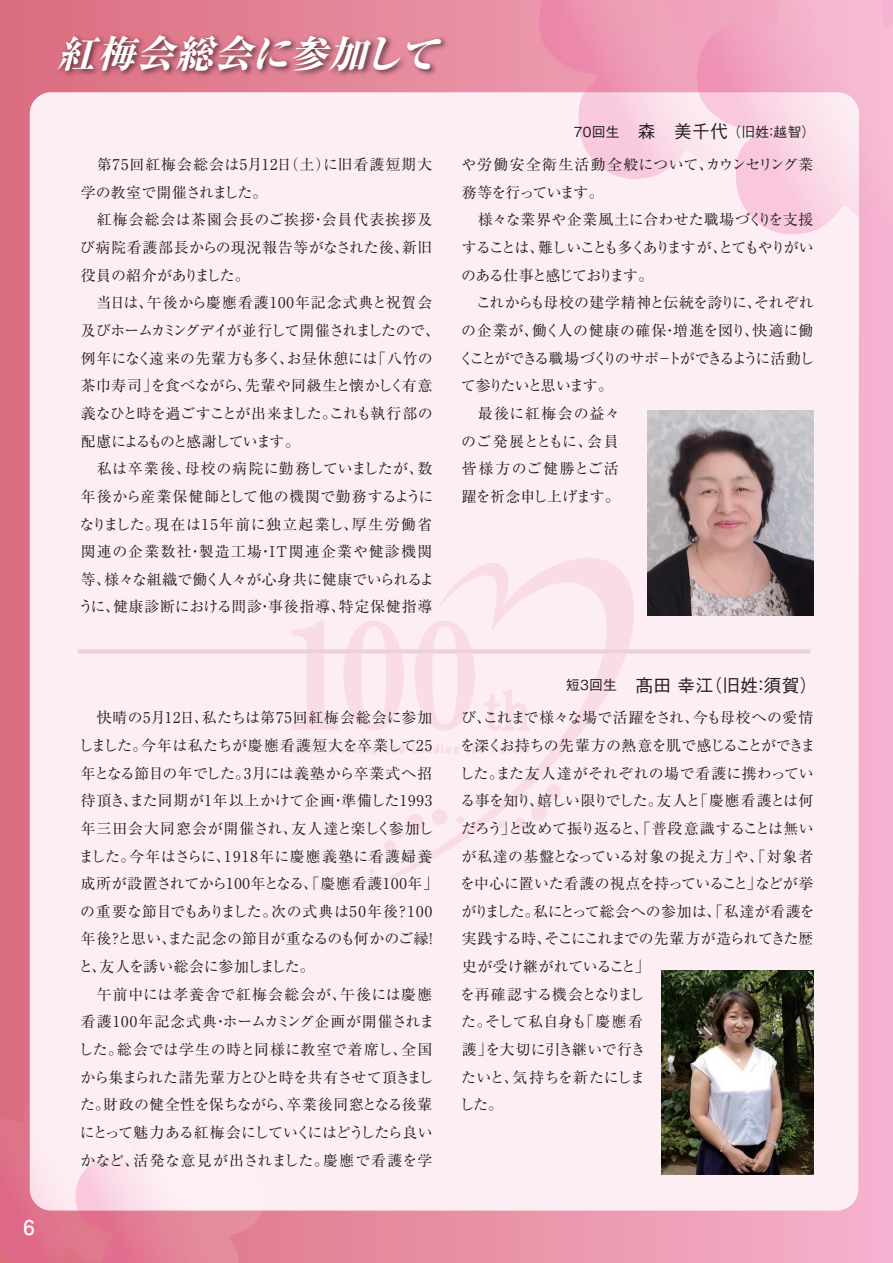
<style>
.page{position:relative;width:893px;height:1263px;background:#fff}
.page>*{position:absolute;margin:0;border:0;box-sizing:border-box;transform-origin:0 0}
.t1{font:italic 800 38.25px "Ryumin Pro";color:#fff}
.t2{font:700 20.25px "Futo Go B101 Pro";color:#fff}
.t3{font:500 17.7px "Gothic BBB Pro";letter-spacing:.02em;color:#231f20}
.t4{font:14.85px/27.6px "Ryumin Pro";letter-spacing:.01em;color:#231f20}
.t5{font:14.85px/27.6px "Ryumin Pro";letter-spacing:-.015em;color:#231f20}
.t6{font:14.85px/27.6px "Ryumin Pro";letter-spacing:.05em;color:#231f20}
.t7{font:14.85px/27.6px "Ryumin Pro";letter-spacing:-.025em;color:#231f20}
.t8{font:14.85px "Ryumin Pro";letter-spacing:-.135em;color:#231f20}
.t9{font:14.85px "Ryumin Pro";letter-spacing:.035em;color:#231f20}
.t10{font:14.85px "Ryumin Pro";letter-spacing:-.105em;color:#231f20}
.t11{font:14.85px "Ryumin Pro";letter-spacing:-.01em;color:#231f20}
.t12{font:14.85px "Ryumin Pro";letter-spacing:-.05em;color:#231f20}
.t13{font:14.85px "Ryumin Pro";letter-spacing:.105em;color:#231f20}
.t14{font:14.85px "Ryumin Pro";letter-spacing:.065em;color:#231f20}
.t15{font:500 13.8px "Gothic BBB Pro";letter-spacing:.02em;color:#231f20}
.s1{font-size:17.7px}
.s2{font-size:13.8px}
</style>
<div class="page">
<div style="left:0;top:0;width:893px;height:1263px;background:linear-gradient(to right,#da6c7d,#f6b3ce)"></div>
<div style="left:30px;top:92px;width:829px;height:1118px;background:#fdeef4"></div>
<svg style="left:539px;top:0;width:158px;height:179px;background:#f3b9cd"></svg>
<svg style="left:697px;top:0;width:196px;height:235px;background:#f7c4d9"></svg>
<svg style="left:0;top:1080px;width:265px;height:183px;background:#f2c0cd"></svg>
<img style="left:288px;top:551px;width:350px;height:349px">
<img style="left:50px;top:29px;width:406px;height:59px">
<hr style="left:78px;top:649px;width:732px;height:4px;background:#edd0da">
<img style="left:662px;top:970px;width:151px;height:204px">
<img style="left:647px;top:411px;width:166px;height:204px">
<h1 class="t1" style="left:57px;top:23px;width:396px">紅梅会総会に参加して</h1>
<p class="t6" style="left:81px;top:150px;width:353px;text-indent:16px">第75回紅梅会総会は5月12日（土）に旧看護短期大学の教室で開催されました。</p>
<p class="t4" style="left:80px;top:205px;width:354px;text-align:justify;text-indent:17px">紅梅会総会は茶園会長のご挨拶・会員代表挨拶及び病院看護部長からの現況報告等がなされた後、新旧役員の紹介がありました。</p>
<p class="t7" style="left:81px;top:288px;width:361px;text-indent:16px">当日は、午後から慶應看護100年記念式典と祝賀会及びホームカミングデイが並行して開催されましたので、例年になく遠来の先輩方も多く、お昼休憩には「八竹の茶巾寿司」を食べながら、先輩や同級生と懐かしく有意義なひと時を過ごすことが出来ました。これも執行部の配慮によるものと感謝しています。</p>
<p class="t6" style="left:79px;top:454px;width:357px;text-indent:18px">私は卒業後、母校の病院に勤務していましたが、数年後から産業保健師として他の機関で勤務するようになりました。現在は15年前に独立起業し、厚生労働省関連の企業数社・製造工場・IT関連企業や健診機関等、様々な組織で働く人々が心身共に健康でいられるように、健康診断における問診・事後指導、特定保健指導</p>
<p class="t15" style="left:574px;top:121px;width:243px">70回生<span class="s1">　森　美千代</span> （旧姓：越智）</p>
<p class="t4" style="left:461px;top:150px;width:353px">や労働安全衛生活動全般について、カウンセリング業務等を行っています。</p>
<p class="t4" style="left:461px;top:205px;width:354px;text-align:justify;text-indent:16px">様々な業界や企業風土に合わせた職場づくりを支援することは、難しいことも多くありますが、とてもやりがいのある仕事と感じております。</p>
<p class="t5" style="left:476px;top:288px;width:339px">これからも母校の建学精神と伝統を誇りに、それぞれ</p>
<p class="t9" style="left:461px;top:319px;width:354px">の企業が、働く人の健康の確保・増進を図り、快適に働</p>
<p class="t8" style="left:459px;top:346px;width:357px">くことができる職場づくりのサポ－トができるように活動し</p>
<p class="t10" style="left:461px;top:374px;width:154px">て参りたいと思います。</p>
<p class="t14" style="left:478px;top:402px;width:144px">最後に紅梅会の益々</p>
<p class="t11" style="left:461px;top:429px;width:159px">のご発展とともに、会員</p>
<p class="t13" style="left:462px;top:457px;width:158px">皆様方のご健勝とご活</p>
<p class="t12" style="left:462px;top:485px;width:160px">躍を祈念申し上げます。</p>
<h2 class="t2" style="left:23px;top:1211px;width:13px">6</h2>
<p class="t4" style="left:78px;top:703px;width:361px;text-indent:18px">快晴の5月12日、私たちは第75回紅梅会総会に参加しました。今年は私たちが慶應看護短大を卒業して25年となる節目の年でした。3月には義塾から卒業式へ招待頂き、また同期が1年以上かけて企画・準備した1993年三田会大同窓会が開催され、友人達と楽しく参加しました。今年はさらに、1918年に慶應義塾に看護婦養成所が設置されてから100年となる、「慶應看護100年」の重要な節目でもありました。次の式典は50年後？100年後？と思い、また記念の節目が重なるのも何かのご縁！と、友人を誘い総会に参加しました。</p>
<p class="t4" style="left:78px;top:979px;width:357px;text-indent:18px">午前中には孝養舎で紅梅会総会が、午後には慶應看護100年記念式典・ホームカミング企画が開催されました。総会では学生の時と同様に教室で着席し、全国から集まられた諸先輩方とひと時を共有させて頂きました。財政の健全性を保ちながら、卒業後同窓となる後輩にとって魅力ある紅梅会にしていくにはどうしたら良いかなど、活発な意見が出されました。慶應で看護を学</p>
<p class="t3" style="left:566px;top:671px;width:253px"><span class="s2">短3回生</span>　髙田 幸江（旧姓：須賀）</p>
<p class="t5" style="left:459px;top:703px;width:357px">び、これまで様々な場で活躍をされ、今も母校への愛情を深くお持ちの先輩方の熱意を肌で感じることができました。また友人達がそれぞれの場で看護に携わっている事を知り、嬉しい限りでした。友人と「慶應看護とは何だろう」と改めて振り返ると、「普段意識することは無いが私達の基盤となっている対象の捉え方」や、「対象者を中心に置いた看護の視点を持っていること」などが挙がりました。私にとって総会への参加は、「私達が看護を実践する時、そこにこれまでの先輩方が造られてきた歴史が受け継がれていること」<br>を再確認する機会となりまし<br>た。そして私自身も「慶應看<br>護」を大切に引き継いで行き<br>たいと、気持ちを新たにしま<br>した。</p>
</div>
